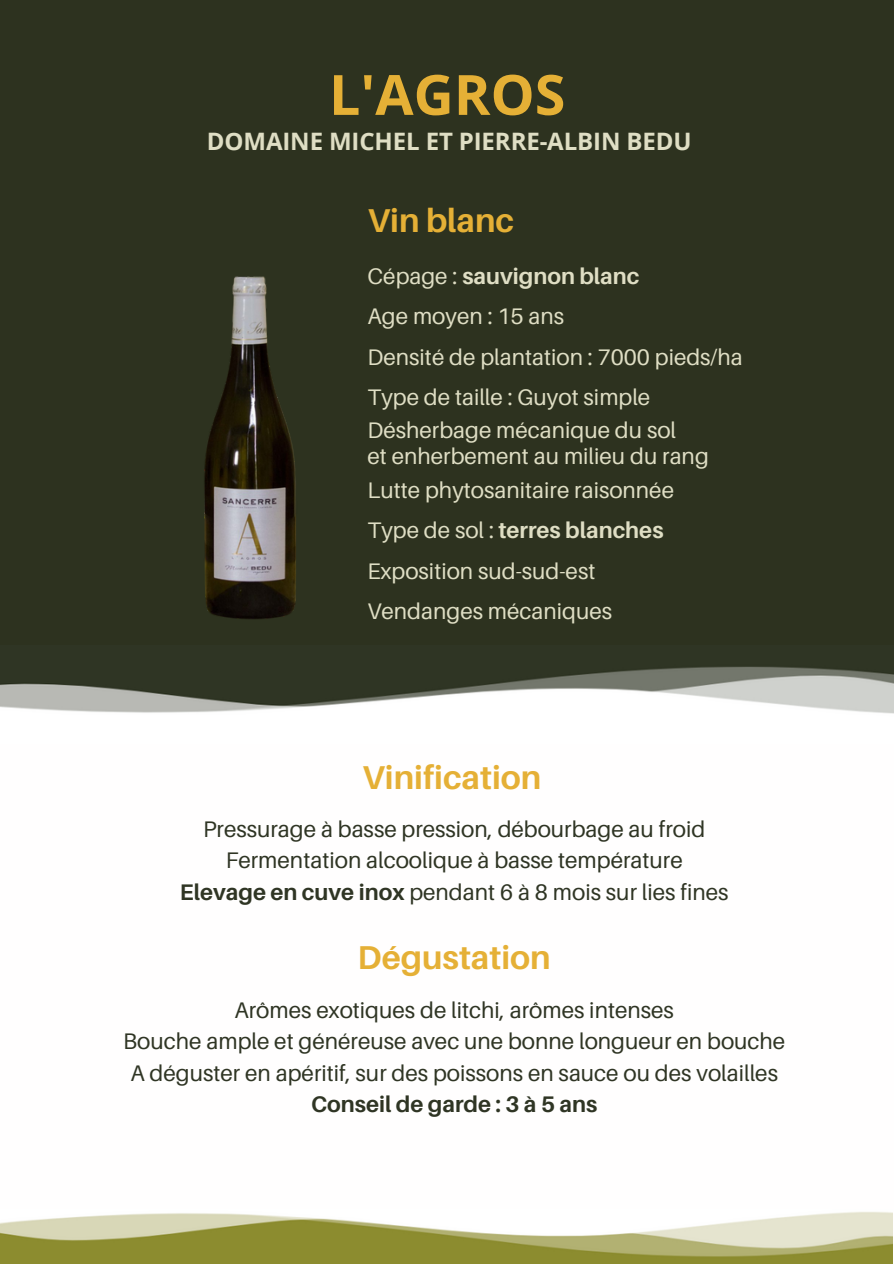
<style>
.page{position:relative;width:894px;height:1264px;background:#fff}
.page>*{position:absolute;margin:0;border:0;box-sizing:border-box;transform-origin:0 0}
.t1{font:700 55.5px "Open Sans";color:#e5b036}
.t2{font:700 33px "Aileron";color:#e5b036}
.t3{font:700 24px "Open Sans";letter-spacing:-.005em;color:#dfdec4}
.t4{font:22.5px "Aileron";color:#2f3524}
.t5{font:22.5px "Aileron";color:#dfdec4}
.t6{font:700 22.5px "Aileron";color:#dfdec4}
.t7{font:700 22.5px "Aileron";color:#2f3524}
.s1{font-weight:400}
.s2{font-weight:700}
</style>
<div class="page">
<img style="left:0;top:1212px;width:892px;height:51px">
<div style="left:0;top:61px;width:893px;height:613px;background:#2d321f"></div>
<div style="left:0;top:0;width:893px;height:121px;background:#2d321f"></div>
<img style="left:0;top:666px;width:893px;height:48px">
<img style="left:204px;top:276px;width:92px;height:343px">
<p class="t1" style="left:329px;top:56px;width:238px">L'AGROS</p>
<p class="t3" style="left:207px;top:124px;width:486px">DOMAINE MICHEL ET PIERRE-ALBIN BEDU</p>
<p class="t2" style="left:367px;top:200px;width:148px">Vin blanc</p>
<p class="t6" style="left:367px;top:262px;width:273px"><span class="s1">Cépage :</span> sauvignon blanc</p>
<p class="t5" style="left:367px;top:302px;width:198px">Age moyen : 15 ans</p>
<p class="t5" style="left:367px;top:343px;width:376px">Densité de plantation : 7000 pieds/ha</p>
<p class="t5" style="left:367px;top:383px;width:284px">Type de taille : Guyot simple</p>
<p class="t5" style="left:367px;top:416px;width:310px">Désherbage mécanique du sol</p>
<p class="t5" style="left:367px;top:442px;width:343px">et enherbement au milieu du rang</p>
<p class="t5" style="left:367px;top:476px;width:308px">Lutte phytosanitaire raisonnée</p>
<p class="t6" style="left:367px;top:516px;width:297px"><span class="s1">Type de sol :</span> terres blanches</p>
<p class="t5" style="left:367px;top:557px;width:229px">Exposition sud-sud-est</p>
<p class="t5" style="left:367px;top:597px;width:246px">Vendanges mécaniques</p>
<p class="t2" style="left:362px;top:756px;width:181px">Vinification</p>
<p class="t4" style="left:203px;top:814px;width:503px">Pressurage à basse pression, débourbage au froid</p>
<p class="t4" style="left:226px;top:846px;width:458px">Fermentation alcoolique à basse température</p>
<p class="t4" style="left:180px;top:877px;width:550px"><span class="s2">Elevage en cuve inox</span> pendant 6 à 8 mois sur lies fines</p>
<p class="t2" style="left:357px;top:937px;width:195px">Dégustation</p>
<p class="t4" style="left:234px;top:995px;width:441px">Arômes exotiques de litchi, arômes intenses</p>
<p class="t4" style="left:123px;top:1027px;width:663px">Bouche ample et généreuse avec une bonne longueur en bouche</p>
<p class="t4" style="left:130px;top:1058px;width:649px">A déguster en apéritif, sur des poissons en sauce ou des volailles</p>
<p class="t7" style="left:311px;top:1090px;width:288px">Conseil de garde : 3 à 5 ans</p>
</div>
